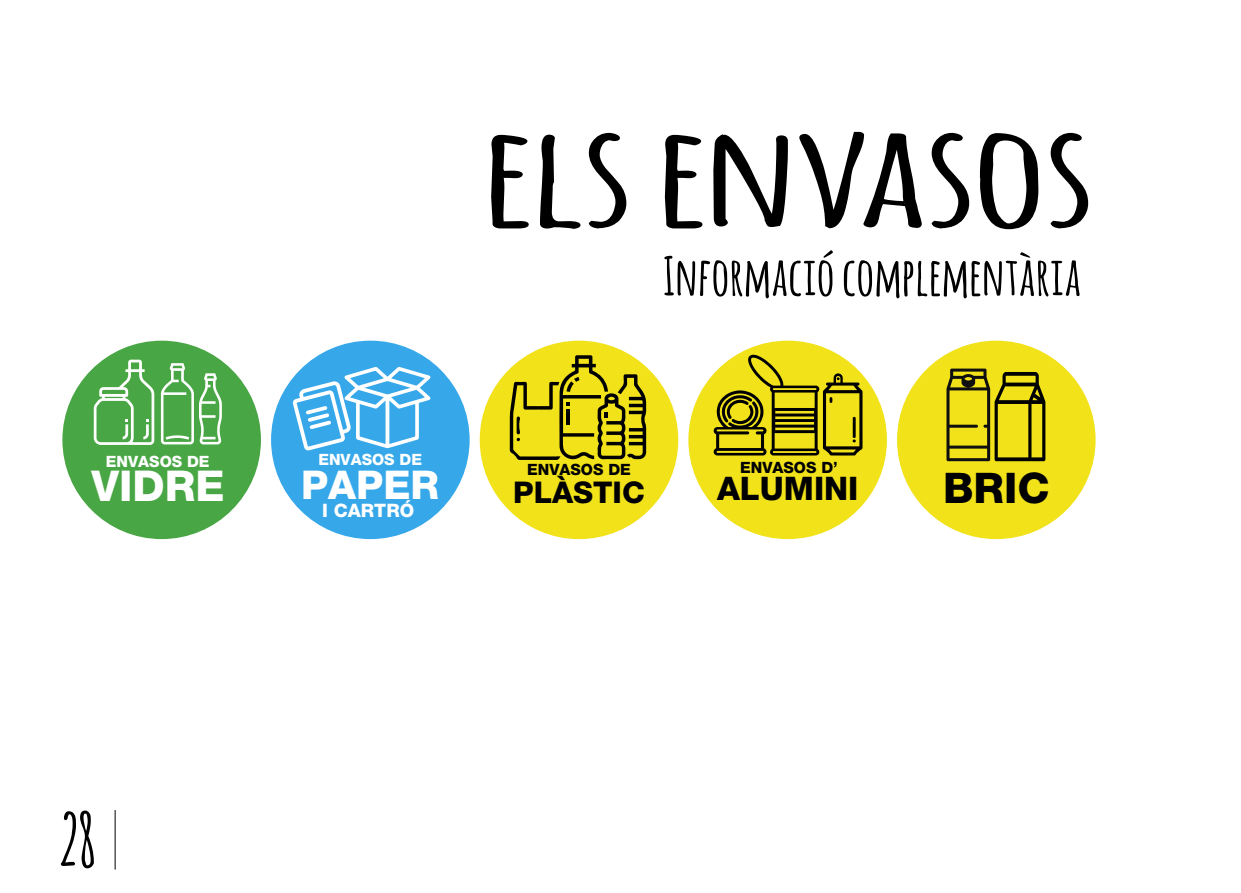
<style>
.page{position:relative;width:1241px;height:893px;background:#fff}
.page>*{position:absolute;margin:0;border:0;box-sizing:border-box;transform-origin:0 0}
.t1{font:700 138.95px "Amatic";color:#000;scale:1.6 1}
.t2{font:700 70px "Amatic";color:#000}
.t3{font:700 52.5px "Amatic";letter-spacing:.025em;color:#000}
.t4{font:800 42.52px "Helvetica Neue LT Pro";color:#fff}
.t5{font:800 42.18px "Helvetica Neue LT Pro";color:#000}
.t6{font:800 39.73px "Helvetica Neue LT Pro";color:#fff}
.t7{font:800 32.55px "Helvetica Neue LT Pro";color:#000}
.t8{font:800 29.93px "Helvetica Neue LT Pro";color:#000}
.t9{font:800 18.55px "Helvetica Neue LT Pro";color:#fff}
.t10{font:800 15.58px "Helvetica Neue LT Pro";color:#fff}
.t11{font:800 15.58px "Helvetica Neue LT Pro";color:#000}
</style>
<div class="page">
<div style="left:62px;top:341px;width:199px;height:198px;background:#49a644;border-radius:50%"></div>
<svg style="left:161px;top:363px;width:61px;height:81px"></svg>
<svg style="left:94px;top:359px;width:60px;height:86px"></svg>
<div style="left:271px;top:341px;width:198px;height:198px;background:#36a7e9;border-radius:50%"></div>
<svg style="left:292px;top:367px;width:139px;height:84px"></svg>
<div style="left:479px;top:341px;width:199px;height:198px;background:#f1e21a;border-radius:50%"></div>
<svg style="left:509px;top:355px;width:137px;height:105px"></svg>
<div style="left:688px;top:341px;width:198px;height:198px;background:#f1e21a;border-radius:50%"></div>
<svg style="left:713px;top:355px;width:149px;height:100px"></svg>
<div style="left:896px;top:341px;width:199px;height:198px;background:#f1e21a;border-radius:50%"></div>
<svg style="left:946px;top:369px;width:99px;height:92px"></svg>
<hr style="left:115px;top:810px;width:1px;height:60px;background:#000">
<p class="t10" style="left:106px;top:452px;width:105px">ENVASOS DE</p>
<p class="t4" style="left:91px;top:461px;width:135px">VIDRE</p>
<h1 class="t1" style="left:483px;top:76px;width:383px">els envasos</h1>
<p class="t3" style="left:663px;top:239px;width:418px">Informació complementària</p>
<p class="t10" style="left:318px;top:450px;width:105px">ENVASOS DE</p>
<p class="t6" style="left:301px;top:462px;width:140px">PAPER</p>
<p class="t9" style="left:322px;top:499px;width:93px">I CARTRÓ</p>
<p class="t11" style="left:527px;top:460px;width:105px">ENVASOS DE</p>
<p class="t8" style="left:513px;top:475px;width:133px">PLÀSTIC</p>
<p class="t11" style="left:740px;top:458px;width:99px">ENVASOS D’</p>
<p class="t7" style="left:717px;top:469px;width:143px">ALUMINI</p>
<p class="t5" style="left:942px;top:463px;width:108px">BRIC</p>
<h2 class="t2" style="left:60px;top:790px;width:38px">28</h2>
</div>
